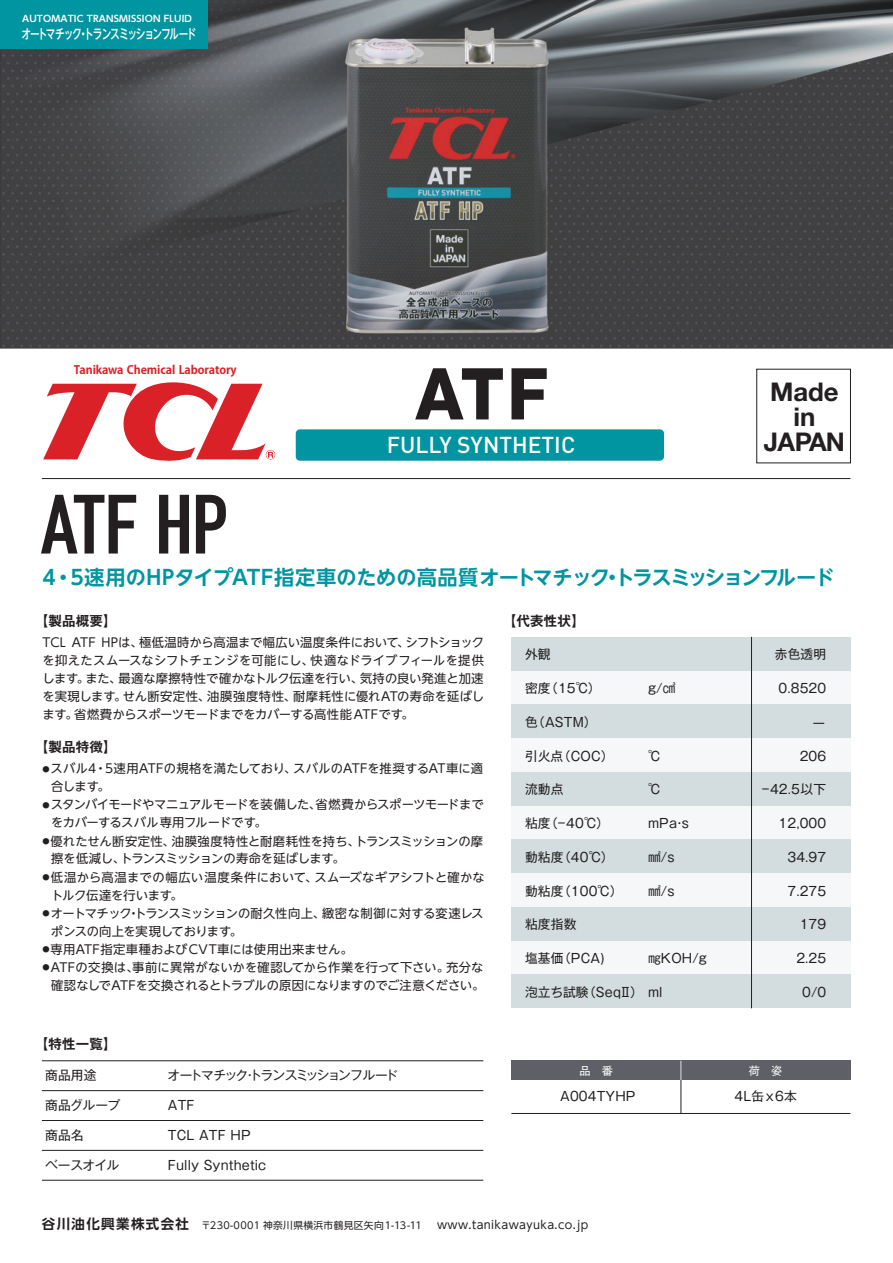
<style>
.page{position:relative;width:893px;height:1263px;background:#fff}
.page>*{position:absolute;margin:0;border:0;box-sizing:border-box;transform-origin:0 0}
.t1{font:82.5px "DIN Engschrift Alternate";color:#231f20;scale:1.1 1}
.t2{font:800 71.7px "Helvetica Neue LT Pro";color:#231f20;scale:.93 1}
.t3{font:700 25.8px/24.6px "Helvetica Neue LT Pro";letter-spacing:-.01em;color:#231f20;text-align:center}
.t4{font:500 22.8px "DIN";color:#fff}
.t5{font:700 20.25px "UD Shin Go NT Pro De";letter-spacing:-.025em;color:#0095a0}
.t6{font:700 13.5px "Gothic MB101 Pro De";letter-spacing:.01em;color:#231f20}
.t7{font:500 13.5px "UD Shin Go NT Pro";letter-spacing:-.125em;color:#fff;scale:.72 1}
.t8{font:12.75px "Gothic MB101 Pro";letter-spacing:.01em;color:#231f20}
.t9{font:12.75px "Gothic MB101 Pro";letter-spacing:-.12em;color:#231f20}
.t10{font:12.75px "Gothic MB101 Pro";letter-spacing:.01em;color:#231f20;scale:.7 1}
.t11{font:12.75px "Gothic MB101 Pro";letter-spacing:.01em;color:#231f20;scale:3.5 1}
.t12{font:12.3px/18px "UD Shin Go NT Pro";letter-spacing:-.005em;color:#231f20}
.t13{font:12.3px/18px "UD Shin Go NT Pro";letter-spacing:-.035em;color:#231f20}
.t14{font:12.3px/18px "UD Shin Go NT Pro";letter-spacing:-.025em;color:#231f20}
.t15{font:12.3px/18px "UD Shin Go NT Pro";letter-spacing:.015em;color:#231f20}
.t16{font:12.3px "UD Shin Go NT Pro";letter-spacing:.025em;color:#231f20}
.t17{font:700 11.55px "Koz Go Pr 6 N";letter-spacing:-.01em;color:#da2128}
.t18{font:11.25px "UD Shin Go Pro";letter-spacing:.035em;color:#231f20}
.t19{font:11.1px "Gothic MB101 Pro";color:#fff}
.t20{font:9.75px "UD Shin Go Pro";letter-spacing:.035em;color:#231f20}
.t21{font:700 9px "UD Shin Go Pro De";letter-spacing:.02em;color:#fff}
.s1{font-family:"UD Shin Go Pro De";font-weight:700;font-size:13.5px}
</style>
<div class="page">
<img style="left:0;top:0;width:893px;height:369px">
<svg style="left:43px;top:382px;width:232px;height:79px"></svg>
<hr style="left:42px;top:478px;width:808px;height:1px;background:#231f20">
<div style="left:0;top:0;width:207px;height:49px;background:#0095a0"></div>
<div style="left:511px;top:637px;width:339px;height:34px;background:#d3dddf"></div>
<div style="left:511px;top:671px;width:339px;height:33px;background:#f5f7f8"></div>
<div style="left:511px;top:704px;width:339px;height:34px;background:#d3dddf"></div>
<div style="left:511px;top:738px;width:339px;height:34px;background:#f5f7f8"></div>
<div style="left:511px;top:772px;width:339px;height:34px;background:#d3dddf"></div>
<div style="left:511px;top:806px;width:339px;height:33px;background:#f5f7f8"></div>
<div style="left:511px;top:839px;width:339px;height:34px;background:#d3dddf"></div>
<div style="left:511px;top:873px;width:339px;height:34px;background:#f5f7f8"></div>
<div style="left:511px;top:907px;width:339px;height:34px;background:#d3dddf"></div>
<div style="left:511px;top:941px;width:339px;height:33px;background:#f5f7f8"></div>
<hr style="left:42px;top:1060px;width:441px;height:1px;background:#231f20">
<hr style="left:42px;top:1090px;width:441px;height:1px;background:#231f20">
<hr style="left:42px;top:1120px;width:441px;height:1px;background:#231f20">
<hr style="left:42px;top:1150px;width:441px;height:1px;background:#231f20">
<hr style="left:42px;top:1180px;width:441px;height:1px;background:#231f20">
<div style="left:756px;top:369px;width:95px;height:94px;border:1px solid #231f20"></div>
<div style="left:296px;top:429px;width:368px;height:32px;background:#0095a0;border-radius:4px"></div>
<div style="left:511px;top:1061px;width:339px;height:19px;background:#5f5f67"></div>
<hr style="left:511px;top:1113px;width:339px;height:1px;background:#231f20">
<hr style="left:681px;top:1061px;width:1px;height:52px;background:#231f20">
<svg style="left:681px;top:1061px;width:1px;height:19px"></svg>
<div style="left:511px;top:974px;width:339px;height:34px;background:#d3dddf"></div>
<hr style="left:751px;top:637px;width:1px;height:371px;background:#231f20">
<p class="t21" style="left:22px;top:12px;width:171px">AUTOMATIC TRANSMISSION FLUID</p>
<p class="t7" style="left:22px;top:23px;width:244px">オートマチック・トランスミッションフルード</p>
<p class="t17" style="left:74px;top:364px;width:164px">Tanikawa Chemical Laboratory</p>
<h1 class="t1" style="left:41px;top:476px;width:172px">ATF HP</h1>
<h2 class="t2" style="left:416px;top:351px;width:144px">ATF</h2>
<h3 class="t4" style="left:387px;top:430px;width:190px">FULLY SYNTHETIC</h3>
<h3 class="t3" style="left:764px;top:379px;width:83px">Made in<br>JAPAN</h3>
<h3 class="t5" style="left:43px;top:561px;width:794px">4・5速用のHPタイプATF指定車のための高品質オートマチック・トラスミッションフルード</h3>
<p class="t6" style="left:35px;top:609px;width:84px">【製品概要】</p>
<p class="t12" style="left:43px;top:633px;width:443px;text-align:justify">TCL ATF HPは、極低温時から高温まで幅広い温度条件において、シフトショックを抑えたスムースなシフトチェンジを可能にし、快適なドライブフィールを提供します。また、最適な摩擦特性で確かなトルク伝達を行い、気持の良い発進と加速を実現します。せん断安定性、油膜強度特性、耐摩耗性に優れATの寿命を延ばします。省燃費からスポーツモードまでをカバーする高性能 ATFです。</p>
<p class="t6" style="left:35px;top:736px;width:84px">【製品特徴】</p>
<p class="t12" style="left:51px;top:759px;width:434px;text-indent:-9px"><sup>●</sup>スバル4・5速用ATFの規格を満たしており、スバルのATFを推奨するAT車に適合します。</p>
<p class="t13" style="left:51px;top:795px;width:434px;text-indent:-8px"><sup>●</sup> スタンバイモードやマニュアルモードを装備した、省燃費からスポーツモードまでをカバーするスバル専用フルードです。</p>
<p class="t12" style="left:51px;top:831px;width:433px;text-indent:-9px"><sup>●</sup>優れたせん断安定性、油膜強度特性と耐磨耗性を持ち、トランスミッションの摩擦を低減し、トランスミッションの寿命を延ばします。</p>
<p class="t15" style="left:51px;top:867px;width:435px;text-indent:-9px"><sup>●</sup>低温から高温までの幅広い温度条件において、スムーズなギアシフトと確かなトルク伝達を行います。</p>
<p class="t14" style="left:51px;top:903px;width:434px;text-indent:-8px"><sup>●</sup> オートマチック・トランスミッションの耐久性向上、緻密な制御に対する変速レスポンスの向上を実現しております。</p>
<p class="t16" style="left:43px;top:939px;width:312px"><sup>●</sup>専用ATF指定車種およびCVT車には使用出来ません。</p>
<p class="t12" style="left:43px;top:957px;width:444px;text-align:right"><sup>●</sup>ATFの交換は、事前に異常がないかを確認してから作業を行って下さい。充分な確認なしでATFを交換されるとトラブルの原因になりますのでご注意ください。</p>
<p class="t6" style="left:35px;top:1032px;width:84px">【特性一覧】</p>
<p class="t8" style="left:45px;top:1065px;width:53px">商品用途</p>
<p class="t9" style="left:168px;top:1065px;width:232px">オートマチック・トランスミッションフルード</p>
<p class="t8" style="left:45px;top:1095px;width:77px">商品グループ</p>
<p class="t8" style="left:168px;top:1095px;width:28px">ATF</p>
<p class="t8" style="left:45px;top:1125px;width:40px">商品名</p>
<p class="t8" style="left:168px;top:1125px;width:84px">TCL ATF HP</p>
<p class="t8" style="left:45px;top:1154px;width:76px">ベースオイル</p>
<p class="t8" style="left:168px;top:1154px;width:100px">Fully Synthetic</p>
<p class="t6" style="left:503px;top:609px;width:84px">【代表性状】</p>
<p class="t8" style="left:525px;top:644px;width:27px">外観</p>
<p class="t8" style="left:775px;top:644px;width:53px">赤色透明</p>
<p class="t8" style="left:525px;top:678px;width:84px">密度（15℃）　</p>
<p class="t8" style="left:648px;top:678px;width:29px">g/㎤</p>
<p class="t8" style="left:779px;top:678px;width:49px">0.8520</p>
<p class="t8" style="left:525px;top:711px;width:73px">色（ASTM）</p>
<p class="t11" style="left:811px;top:711px;width:6px">-</p>
<p class="t8" style="left:525px;top:745px;width:90px">引火点（COC）</p>
<p class="t8" style="left:648px;top:745px;width:14px">℃</p>
<p class="t8" style="left:800px;top:745px;width:28px">206</p>
<p class="t8" style="left:648px;top:779px;width:14px">℃</p>
<p class="t10" style="left:761px;top:779px;width:95px">－42.5以下</p>
<p class="t8" style="left:525px;top:813px;width:85px">粘度（－40℃）</p>
<p class="t8" style="left:648px;top:813px;width:42px">mPa・s</p>
<p class="t8" style="left:779px;top:813px;width:49px">12,000</p>
<p class="t8" style="left:525px;top:846px;width:90px">動粘度（40℃）</p>
<p class="t8" style="left:648px;top:846px;width:28px">㎟/s</p>
<p class="t8" style="left:787px;top:846px;width:40px">34.97</p>
<p class="t8" style="left:525px;top:880px;width:99px">動粘度（100℃）</p>
<p class="t8" style="left:648px;top:880px;width:28px">㎟/s</p>
<p class="t8" style="left:787px;top:880px;width:40px">7.275</p>
<p class="t8" style="left:525px;top:914px;width:53px">粘度指数</p>
<p class="t8" style="left:800px;top:914px;width:28px">179</p>
<p class="t8" style="left:525px;top:948px;width:81px">塩基価（PCA)</p>
<p class="t8" style="left:648px;top:948px;width:60px">㎎KOH/g</p>
<p class="t8" style="left:796px;top:948px;width:31px">2.25</p>
<p class="t8" style="left:525px;top:981px;width:139px">泡立ち試験（SeqⅡ） ml</p>
<p class="t8" style="left:802px;top:981px;width:26px">0/0</p>
<p class="t8" style="left:525px;top:779px;width:40px">流動点</p>
<p class="t19" style="left:579px;top:1061px;width:35px">品　番</p>
<p class="t19" style="left:749px;top:1061px;width:35px">荷　姿</p>
<p class="t8" style="left:560px;top:1086px;width:77px">A004TYHP</p>
<p class="t8" style="left:734px;top:1086px;width:64px">4L缶x6本</p>
<p class="t20" style="left:42px;top:1218px;width:381px"><span class="s1">谷川油化興業株式会社</span> 〒230-0001 神奈川県横浜市鶴見区矢向1-13-11</p>
<p class="t18" style="left:437px;top:1215px;width:153px">www.tanikawayuka.co.jp</p>
</div>
